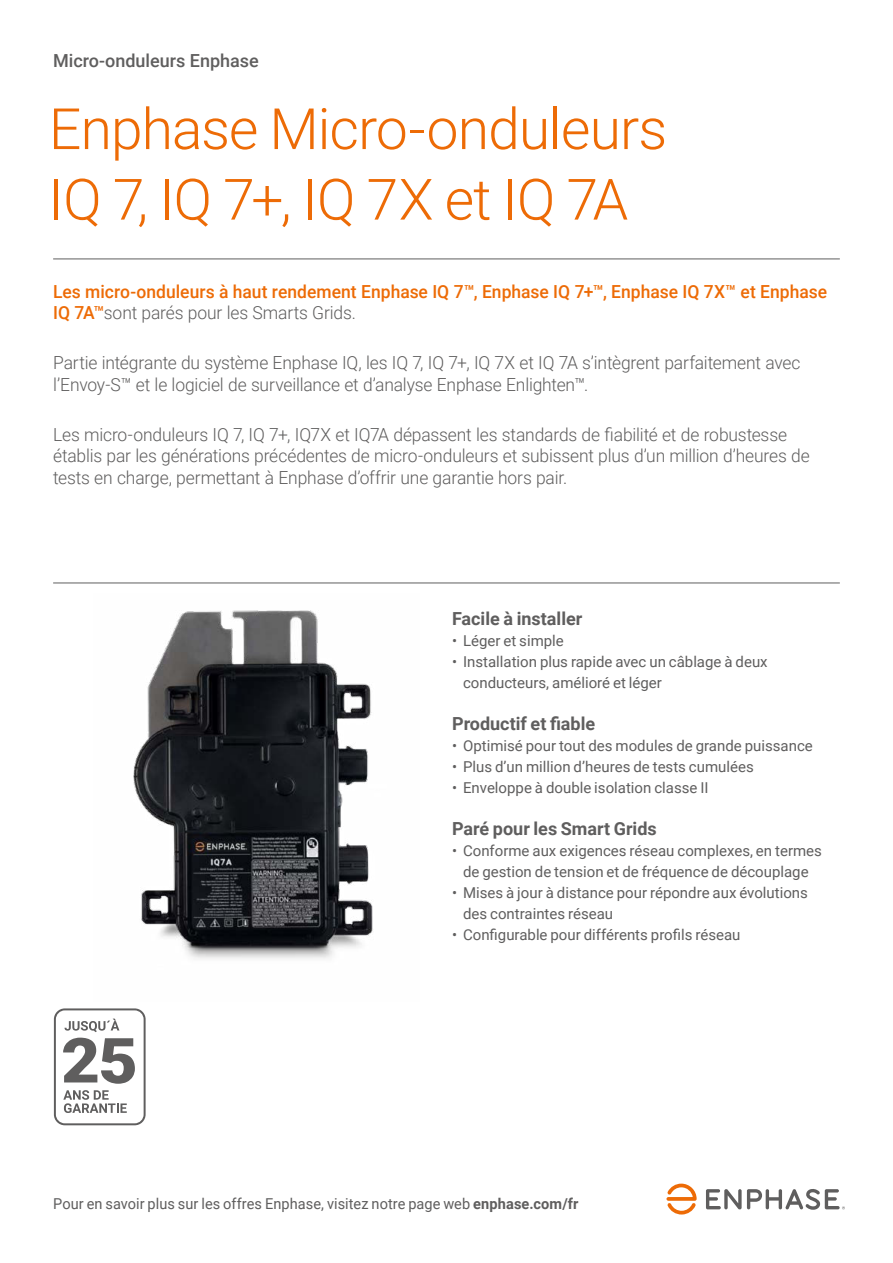
<style>
.page{position:relative;width:893px;height:1263px;background:#fff}
.page>*{position:absolute;margin:0;border:0;box-sizing:border-box;transform-origin:0 0}
.t1{font:300 57px/70.5px "Roboto";letter-spacing:-.015em;color:#ed6b06}
.t2{font:300 18px/21.6px "Roboto";letter-spacing:-.01em;color:#5f5e5e}
.t3{font:500 18px/21.6px "Roboto";color:#ed6b06}
.t4{font:700 18px "Roboto";color:#5f5e5e}
.t5{font:500 18px "Roboto";color:#5f5e5e}
.t6{font:15px/21px "Roboto";color:#5f5e5e}
.s1{font-weight:300;color:#5f5e5e}
.s2{font-weight:700}
</style>
<div class="page">
<hr style="left:53px;top:259px;width:787px;height:1px;background:#5f5e5e">
<hr style="left:53px;top:583px;width:787px;height:1px;background:#5f5e5e">
<svg style="left:666px;top:1183px;width:31px;height:31px"></svg>
<svg style="left:706px;top:1189px;width:139px;height:21px"></svg>
<svg style="left:54px;top:1008px;width:92px;height:117px"></svg>
<img style="left:133px;top:610px;width:240px;height:349px">
<p class="t5" style="left:53px;top:53px;width:207px">Micro-onduleurs Enphase</p>
<h1 class="t1" style="left:49px;top:98px;width:620px">Enphase Micro-onduleurs<br>IQ 7, IQ 7+, IQ 7X et IQ 7A</h1>
<p class="t3" style="left:53px;top:282px;width:775px">Les micro-onduleurs à haut rendement Enphase IQ 7™, Enphase IQ 7+™, Enphase IQ 7X™ et Enphase<br>IQ 7A™<span class="s1">sont parés pour les Smarts Grids.</span></p>
<p class="t2" style="left:53px;top:354px;width:749px">Partie intégrante du système Enphase IQ, les IQ 7, IQ 7+, IQ 7X et IQ 7A s’intègrent parfaitement avec l’Envoy-S™ et le logiciel de surveillance et d’analyse Enphase Enlighten™.</p>
<p class="t2" style="left:53px;top:423px;width:758px">Les micro-onduleurs IQ 7, IQ 7+, IQ7X et IQ7A dépassent les standards de fiabilité et de robustesse établis par les générations précédentes de micro-onduleurs et subissent plus d’un million d’heures de tests en charge, permettant à Enphase d’offrir une garantie hors pair.</p>
<p class="t4" style="left:452px;top:611px;width:132px">Facile à installer</p>
<p class="t6" style="left:452px;top:631px;width:113px">• Léger et simple</p>
<p class="t6" style="left:463px;top:652px;width:306px;text-indent:-11px">• Installation plus rapide avec un câblage à deux conducteurs, amélioré et léger</p>
<p class="t4" style="left:452px;top:711px;width:145px">Productif et fiable</p>
<p class="t6" style="left:452px;top:736px;width:362px">• Optimisé pour tout des modules de grande puissance</p>
<p class="t6" style="left:452px;top:757px;width:303px">• Plus d’un million d’heures de tests cumulées</p>
<p class="t6" style="left:452px;top:778px;width:258px">• Enveloppe à double isolation classe II</p>
<p class="t4" style="left:452px;top:821px;width:206px">Paré pour les Smart Grids</p>
<p class="t6" style="left:452px;top:841px;width:371px;text-align:center">• Conforme aux exigences réseau complexes, en termes de gestion de tension et de fréquence de découplage</p>
<p class="t6" style="left:463px;top:883px;width:346px;text-indent:-11px">• Mises à jour à distance pour répondre aux évolutions des contraintes réseau</p>
<p class="t6" style="left:452px;top:924px;width:290px">• Configurable pour différents profils réseau</p>
<p class="t6" style="left:53px;top:1194px;width:527px">Pour en savoir plus sur les offres Enphase, visitez notre page web <span class="s2">enphase.com/fr</span></p>
</div>
